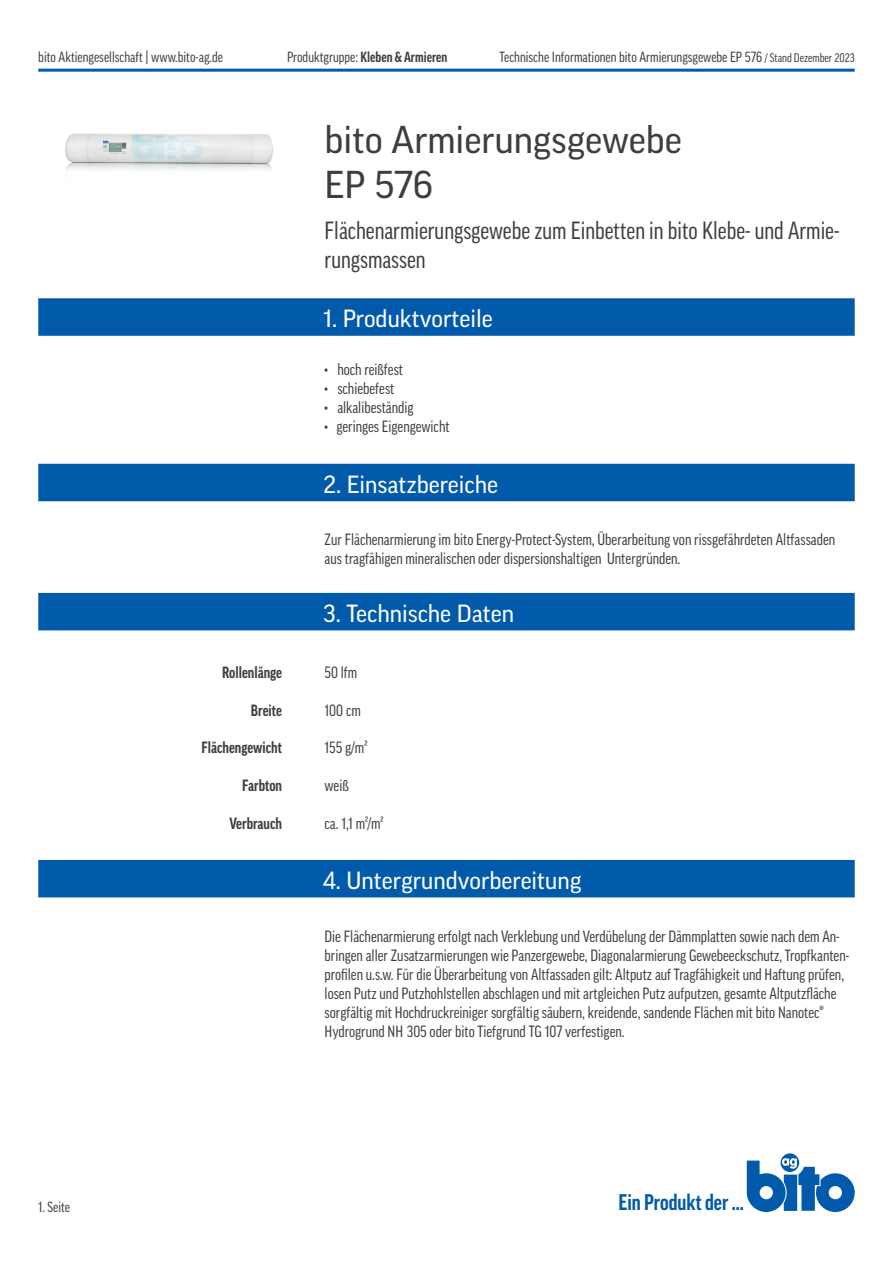
<style>
.page{position:relative;width:893px;height:1263px;background:#fff}
.page>*{position:absolute;margin:0;border:0;box-sizing:border-box;transform-origin:0 0}
.Headline{font:37.5px/45px "Good Pro";color:#3e3e3f}
.blauer_Balken{font:24px "Good Pro";color:#fff}
.Subline{font:condensed 24px/28.8px "Good Pro";color:#3e3e3f}
.t1{font:700 condensed 21.9px "Good Pro";color:#015aaa}
.Inhalt{font:condensed 15.75px/18.9px "Good Pro";color:#3e3e3f}
.Auflistung{font:700 condensed 15.75px "Good Pro";color:#3e3e3f}
.t2{font:condensed 14.25px "Good Pro";color:#3e3e3f}
.t3{font:700 condensed 14.25px "Good Pro";color:#3e3e3f}
.s1{font-weight:400}
.s2{font-size:12px}
.s3{font-stretch:normal}
</style>
<div class="page">
<hr style="left:38px;top:69px;width:817px;height:3px;background:#015aaa">
<svg style="left:781px;top:1153px;width:18px;height:19px"></svg>
<svg style="left:747px;top:1158px;width:108px;height:54px"></svg>
<div style="left:38px;top:464px;width:817px;height:37px;background:#015aaa"></div>
<div style="left:38px;top:593px;width:817px;height:37px;background:#015aaa"></div>
<div style="left:38px;top:298px;width:817px;height:38px;background:#015aaa"></div>
<div style="left:38px;top:860px;width:817px;height:37px;background:#015aaa"></div>
<img style="left:65px;top:133px;width:208px;height:38px">
<p class="t2" style="left:38px;top:49px;width:186px">bito Aktiengesellschaft | www.bito-ag.de</p>
<p class="t3" style="left:287px;top:49px;width:162px"><span class="s1">Produktgruppe:</span> Kleben &amp; Armieren</p>
<p class="t2" style="left:500px;top:49px;width:357px">Technische Informationen bito Armierungsgewebe EP 576 <span class="s2">/ Stand Dezember 2023</span></p>
<p class="Headline" style="left:325px;top:117px;width:359px">bito Armierungsgewebe<br>EP 576</p>
<p class="Subline" style="left:325px;top:216px;width:516px">Flächenarmierungsgewebe zum Einbetten in bito Klebe- und Armie&shy;rungsmassen</p>
<p class="blauer_Balken" style="left:323px;top:305px;width:171px">1. Produktvorteile</p>
<p class="Inhalt" style="left:325px;top:360px;width:80px">• hoch reißfest</p>
<p class="Inhalt" style="left:325px;top:379px;width:71px">• schiebefest</p>
<p class="Inhalt" style="left:325px;top:398px;width:91px">• alkalibeständig</p>
<p class="Inhalt" style="left:325px;top:417px;width:127px">• geringes Eigengewicht</p>
<p class="blauer_Balken" style="left:323px;top:470px;width:176px">2. Einsatzbereiche</p>
<p class="Inhalt" style="left:325px;top:530px;width:512px">Zur Flächenarmierung im bito Energy-Protect-System, Überarbeitung von rissgefährdeten Altfassaden aus tragfähigen mineralischen oder dispersionshaltigen Untergründen.</p>
<p class="Auflistung" style="left:222px;top:663px;width:61px">Rollenlänge</p>
<p class="Auflistung" style="left:251px;top:701px;width:33px">Breite</p>
<p class="Auflistung" style="left:201px;top:739px;width:82px">Flächengewicht</p>
<p class="Auflistung" style="left:242px;top:777px;width:41px">Farbton</p>
<p class="Auflistung" style="left:230px;top:814px;width:54px">Verbrauch</p>
<p class="blauer_Balken" style="left:323px;top:600px;width:192px">3. Technische Daten</p>
<p class="Inhalt" style="left:325px;top:663px;width:34px">50 lfm</p>
<p class="Inhalt" style="left:325px;top:700px;width:38px">100 cm</p>
<p class="Inhalt" style="left:325px;top:738px;width:45px">155 g/m²</p>
<p class="Inhalt" style="left:325px;top:776px;width:26px">weiß</p>
<p class="Inhalt" style="left:325px;top:814px;width:61px">ca. 1,1 m²/m²</p>
<p class="blauer_Balken" style="left:323px;top:867px;width:260px">4. Untergrundvorbereitung</p>
<p class="Inhalt" style="left:325px;top:927px;width:526px">Die Flächenarmierung erfolgt nach Verklebung und Verdübelung der Dämmplatten sowie nach dem An&shy;bringen aller Zusatzarmierungen wie Panzergewebe, Diagonalarmierung Gewebeeckschutz, Tropfkanten&shy;profilen u.s.w. Für die Überarbeitung von Altfassaden gilt: Altputz auf Tragfähigkeit und Haftung prüfen, losen Putz und Putzhohlstellen abschlagen und mit artgleichen Putz aufputzen, gesamte Altputzfläche sorgfältig mit Hochdruckreiniger sorgfältig säubern, kreidende, sandende Flächen mit bito Nanotec<span class="s3">® </span>Hydrogrund NH 305 oder bito Tiefgrund TG 107 verfestigen.</p>
<p class="t2" style="left:38px;top:1199px;width:33px">1. Seite</p>
<h3 class="t1" style="left:618px;top:1190px;width:127px">Ein Produkt der ...</h3>
</div>
